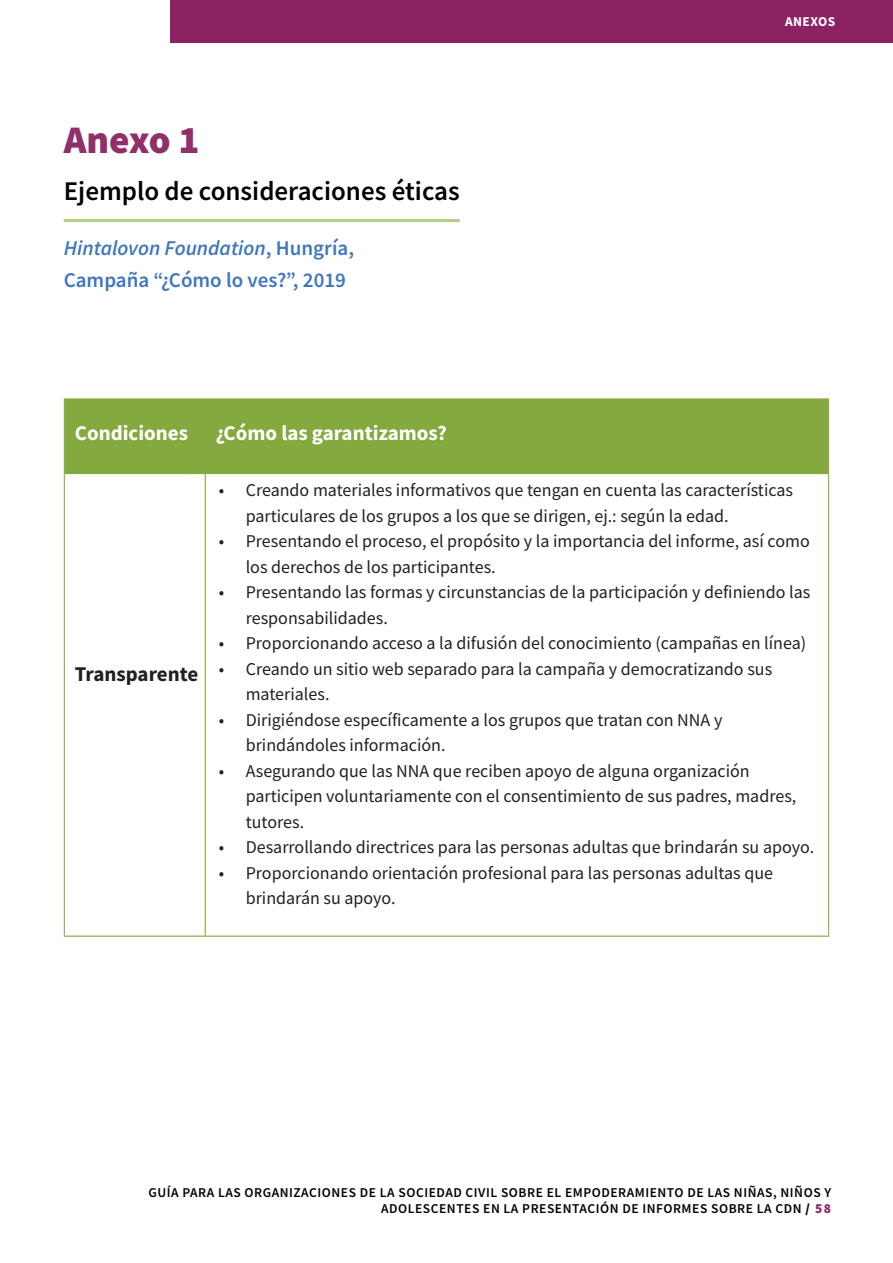
<style>
.page{position:relative;width:893px;height:1263px;background:#fff}
.page>*{position:absolute;margin:0;border:0;box-sizing:border-box;transform-origin:0 0}
.Header_1{font:900 39px "Source Sans Pro";color:#902f69}
.Header_2{font:600 27px "Source Sans Pro";color:#000}
.t1{font:700 21px "Source Sans Pro";color:#fff}
.Header_3{font:italic 600 21px "Source Sans Pro";color:#4077bc}
.Header_3-2{font:600 21px "Source Sans Pro";color:#4077bc}
.t2{font:700 21px "Source Sans Pro";color:#231f20}
.t3{font:18px/25.5px "Source Sans Pro";color:#231f20}
.t4{font:600 13.5px/16.2px "Source Sans Pro";letter-spacing:.04em;color:#000;text-align:right}
.t5{font:700 13.5px "Source Sans Pro";letter-spacing:.03em;color:#fff}
.s1{font-style:normal}
.s2{font-weight:900}
.s3{font-weight:900;color:#8f2d68}
</style>
<div class="page">
<div style="left:170px;top:0;width:723px;height:43px;background:#8c2262"></div>
<hr style="left:64px;top:219px;width:396px;height:3px;background:#b3ce82">
<div style="left:65px;top:399px;width:763px;height:74px;background:#84a93e"></div>
<hr style="left:64px;top:473px;width:1px;height:462px;background:#8eaf49">
<hr style="left:828px;top:473px;width:1px;height:462px;background:#8eaf49">
<hr style="left:205px;top:474px;width:1px;height:461px;background:#84a93e">
<hr style="left:64px;top:935px;width:141px;height:2px;background:#84a93e">
<hr style="left:205px;top:935px;width:624px;height:2px;background:#84a93e">
<hr style="left:64px;top:398px;width:141px;height:1px;background:#8eaf49">
<hr style="left:64px;top:399px;width:1px;height:74px;background:#8eaf49">
<hr style="left:205px;top:398px;width:624px;height:1px;background:#8eaf49">
<hr style="left:828px;top:399px;width:1px;height:74px;background:#8eaf49">
<hr style="left:204px;top:399px;width:2px;height:74px;background:#84a93e">
<hr style="left:65px;top:473px;width:140px;height:1px;background:#84a93e">
<hr style="left:205px;top:473px;width:623px;height:1px;background:#84a93e">
<p class="Header_1" style="left:64px;top:113px;width:137px">Anexo 1</p>
<p class="Header_2" style="left:64px;top:173px;width:398px">Ejemplo de consideraciones éticas</p>
<p class="Header_3" style="left:64px;top:234px;width:292px">Hintalovon Foundation<span class="s1">, Hungría,</span></p>
<p class="Header_3-2" style="left:64px;top:266px;width:284px">Campaña “¿Cómo lo ves?”, 2019</p>
<p class="t1" style="left:75px;top:419px;width:115px">Condiciones</p>
<p class="t1" style="left:216px;top:419px;width:233px">¿Cómo las garantizamos?</p>
<p class="t5" style="left:785px;top:13px;width:44px">ANEXO</p>
<p class="t5" style="left:820px;top:13px;width:9px">E</p>
<p class="t2" style="left:75px;top:660px;width:125px">Transparente</p>
<p class="t3" style="left:246px;top:477px;width:549px;text-indent:-27px">• Creando materiales informativos que tengan en cuenta las características particulares de los grupos a los que se dirigen, ej.: según la edad.</p>
<p class="t3" style="left:246px;top:528px;width:566px;text-indent:-27px">• Presentando el proceso, el propósito y la importancia del informe, así como los derechos de los participantes.</p>
<p class="t3" style="left:246px;top:579px;width:566px;text-indent:-27px">• Presentando las formas y circunstancias de la participación y definiendo las responsabilidades.</p>
<p class="t3" style="left:219px;top:630px;width:589px">• Proporcionando acceso a la difusión del conocimiento (campañas en línea)</p>
<p class="t3" style="left:246px;top:656px;width:528px;text-indent:-27px">• Creando un sitio web separado para la campaña y democratizando sus materiales.</p>
<p class="t3" style="left:246px;top:707px;width:478px;text-indent:-27px">• Dirigiéndose específicamente a los grupos que tratan con NNA y brindándoles información.</p>
<p class="t3" style="left:246px;top:758px;width:552px;text-indent:-27px">• Asegurando que las NNA que reciben apoyo de alguna organización participen voluntariamente con el consentimiento de sus padres, madres, tutores.</p>
<p class="t3" style="left:219px;top:834px;width:597px">• Desarrollando directrices para las personas adultas que brindarán su apoyo.</p>
<p class="t3" style="left:246px;top:860px;width:529px;text-indent:-27px">• Proporcionando orientación profesional para las personas adultas que brindarán su apoyo.</p>
<p class="t4" style="left:148px;top:1184px;width:684px">GUÍA PARA LAS ORGANIZACIONES DE LA SOCIEDAD CIVIL SOBRE EL EMPODERAMIENTO DE LAS NIÑAS, NIÑOS Y<br>ADOLESCENTES EN LA PRESENTACIÓN DE INFORMES SOBRE LA CDN <span class="s2">/</span> <span class="s3">58</span></p>
</div>
